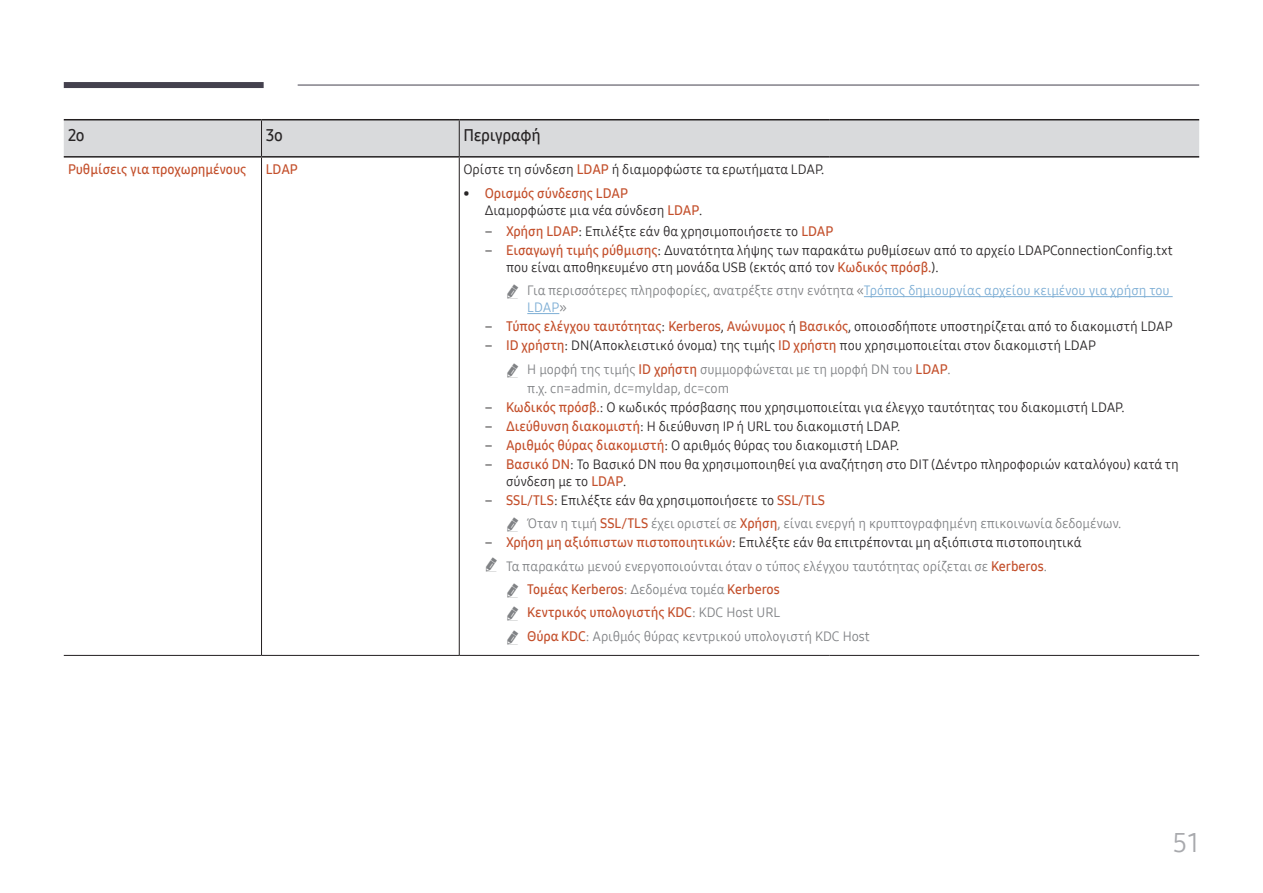
<style>
.page{position:relative;width:1263px;height:893px;background:#fff}
.page>*{position:absolute;margin:0;border:0;box-sizing:border-box;transform-origin:0 0}
.t1{font:27px "Samsung One 400";color:#a8a9ad}
.Description-header{font:16.5px "Samsung One 600";letter-spacing:-.025em;color:#282526}
.Description{font:13.5px/17px "Samsung One 400";color:#282526}
.UnorderList_2-Refere{font:13.5px/17px "Samsung One 400";letter-spacing:-.005em;color:#808285}
.Description-2{font:13.5px "Samsung One 600";color:#c34f2b}
.UnorderList_1-Child{font:13.5px "Samsung One 400";letter-spacing:-.005em;color:#282526}
.s1{font-family:"Samsung One 600";color:#c34f2b}
.s2{font-family:"Samsung One 400";color:#282526}
.s3{color:#7daed5}
.s4{font-family:"Samsung One 400";color:#808285}
</style>
<div class="page">
<div style="left:64px;top:82px;width:200px;height:6px;background:#44414e"></div>
<hr style="left:298px;top:85px;width:901px;height:1px;background:#44414e">
<div style="left:64px;top:120px;width:1135px;height:36px;background:#d9dadc"></div>
<hr style="left:261px;top:120px;width:1px;height:36px;background:#231f20">
<hr style="left:64px;top:119px;width:197px;height:1px;background:#231f20">
<hr style="left:261px;top:119px;width:198px;height:1px;background:#231f20">
<hr style="left:459px;top:119px;width:371px;height:1px;background:#231f20">
<hr style="left:830px;top:119px;width:369px;height:1px;background:#231f20">
<hr style="left:64px;top:156px;width:197px;height:2px;background:#231f20">
<hr style="left:261px;top:156px;width:198px;height:2px;background:#231f20">
<hr style="left:459px;top:156px;width:371px;height:2px;background:#231f20">
<hr style="left:830px;top:156px;width:369px;height:2px;background:#231f20">
<hr style="left:459px;top:120px;width:1px;height:36px;background:#231f20">
<hr style="left:459px;top:655px;width:371px;height:1px;background:#231f20">
<hr style="left:830px;top:655px;width:369px;height:1px;background:#231f20">
<hr style="left:261px;top:655px;width:198px;height:1px;background:#231f20">
<hr style="left:459px;top:158px;width:1px;height:497px;background:#231f20">
<hr style="left:261px;top:158px;width:1px;height:497px;background:#231f20">
<hr style="left:64px;top:655px;width:197px;height:1px;background:#231f20">
<hr style="left:864px;top:296px;width:309px;height:1px;background:#7daed5">
<hr style="left:527px;top:313px;width:32px;height:1px;background:#7daed5">
<p class="Description-header" style="left:68px;top:125px;width:18px">2o</p>
<p class="Description-header" style="left:266px;top:125px;width:19px">3o</p>
<p class="Description-header" style="left:463px;top:125px;width:79px">Περιγραφή</p>
<p class="Description-2" style="left:68px;top:160px;width:180px">Ρυθμίσεις για προχωρημένους</p>
<p class="Description-2" style="left:266px;top:160px;width:33px">LDAP</p>
<p class="Description" style="left:463px;top:161px;width:362px">Ορίστε τη σύνδεση <span class="s1">LDAP</span> ή διαμορφώστε τα ερωτήματα LDAP.</p>
<p class="Description-2" style="left:463px;top:184px;width:166px"><span class="s2">•</span> Ορισμός σύνδεσης LDAP</p>
<p class="UnorderList_1-Child" style="left:485px;top:201px;width:219px">Διαμορφώστε μια νέα σύνδεση <span class="s1">LDAP</span>.</p>
<p class="Description" style="left:485px;top:222px;width:350px">– <span class="s1">Χρήση LDAP</span>: Επιλέξτε εάν θα χρησιμοποιήσετε το <span class="s1">LDAP</span></p>
<p class="Description" style="left:506px;top:241px;width:668px;text-indent:-21px">– <span class="s1">Εισαγωγή τιμής ρύθμισης</span>: Δυνατότητα λήψης των παρακάτω ρυθμίσεων από το αρχείο LDAPConnectionConfig.txt που είναι αποθηκευμένο στη μονάδα USB (εκτός από τον <span class="s1">Κωδικός πρόσβ.</span>).</p>
<p class="UnorderList_2-Refere" style="left:527px;top:282px;width:644px">Για περισσότερες πληροφορίες, ανατρέξτε στην ενότητα «<span class="s3">Τρόπος δημιουργίας αρχείου κειμένου για χρήση του<br>LDAP</span>»</p>
<p class="Description" style="left:485px;top:318px;width:689px">– <span class="s1">Τύπος ελέγχου ταυτότητας</span>: <span class="s1">Kerberos</span>, <span class="s1">Ανώνυμος</span> ή <span class="s1">Βασικός</span>, οποιοσδήποτε υποστηρίζεται από το διακομιστή LDAP</p>
<p class="Description" style="left:485px;top:337px;width:612px">– <span class="s1">ID χρήστη</span>: DN(Αποκλειστικό όνομα) της τιμής <span class="s1">ID χρήστη</span> που χρησιμοποιείται στον διακομιστή LDAP</p>
<p class="UnorderList_2-Refere" style="left:527px;top:360px;width:425px">Η μορφή της τιμής <span class="s1">ID χρήστη</span> συμμορφώνεται με τη μορφή DN του <span class="s1">LDAP</span>.</p>
<p class="UnorderList_2-Refere" style="left:527px;top:379px;width:203px">π.χ. cn=admin, dc=myldap, dc=com</p>
<p class="Description" style="left:485px;top:398px;width:641px">– <span class="s1">Κωδικός πρόσβ.</span>: Ο κωδικός πρόσβασης που χρησιμοποιείται για έλεγχο ταυτότητας του διακομιστή LDAP.</p>
<p class="Description" style="left:485px;top:417px;width:417px">– <span class="s1">Διεύθυνση διακομιστή</span>: Η διεύθυνση IP ή URL του διακομιστή LDAP.</p>
<p class="Description" style="left:485px;top:436px;width:416px">– <span class="s1">Αριθμός θύρας διακομιστή</span>: Ο αριθμός θύρας του διακομιστή LDAP.</p>
<p class="Description" style="left:506px;top:456px;width:674px;text-indent:-21px">– <span class="s1">Βασικό DN</span>: Το Βασικό DN που θα χρησιμοποιηθεί για αναζήτηση στο DIT (Δέντρο πληροφοριών καταλόγου) κατά τη σύνδεση με το <span class="s1">LDAP</span>.</p>
<p class="Description" style="left:485px;top:492px;width:342px">– <span class="s1">SSL/TLS</span>: Επιλέξτε εάν θα χρησιμοποιήσετε το <span class="s1">SSL/TLS</span></p>
<p class="UnorderList_2-Refere" style="left:527px;top:515px;width:596px">Όταν η τιμή <span class="s1">SSL/TLS</span> έχει οριστεί σε <span class="s1">Χρήση</span>, είναι ενεργή η κρυπτογραφημένη επικοινωνία δεδομένων.</p>
<p class="Description" style="left:485px;top:534px;width:599px">– <span class="s1">Χρήση μη αξιόπιστων πιστοποιητικών</span>: Επιλέξτε εάν θα επιτρέπονται μη αξιόπιστα πιστοποιητικά</p>
<p class="UnorderList_2-Refere" style="left:506px;top:557px;width:542px">Τα παρακάτω μενού ενεργοποιούνται όταν ο τύπος ελέγχου ταυτότητας ορίζεται σε <span class="s1">Kerberos</span>.</p>
<p class="Description-2" style="left:527px;top:580px;width:254px">Τομέας Kerberos<span class="s4">: Δεδομένα τομέα</span> Kerberos</p>
<p class="Description-2" style="left:527px;top:603px;width:254px">Κεντρικός υπολογιστής KDC<span class="s4">: KDC Host URL</span></p>
<p class="UnorderList_2-Refere" style="left:527px;top:627px;width:344px"><span class="s1">Θύρα KDC</span>: Αριθμός θύρας κεντρικού υπολογιστή KDC Host</p>
<h1 class="t1" style="left:1173px;top:825px;width:28px">51</h1>
</div>
